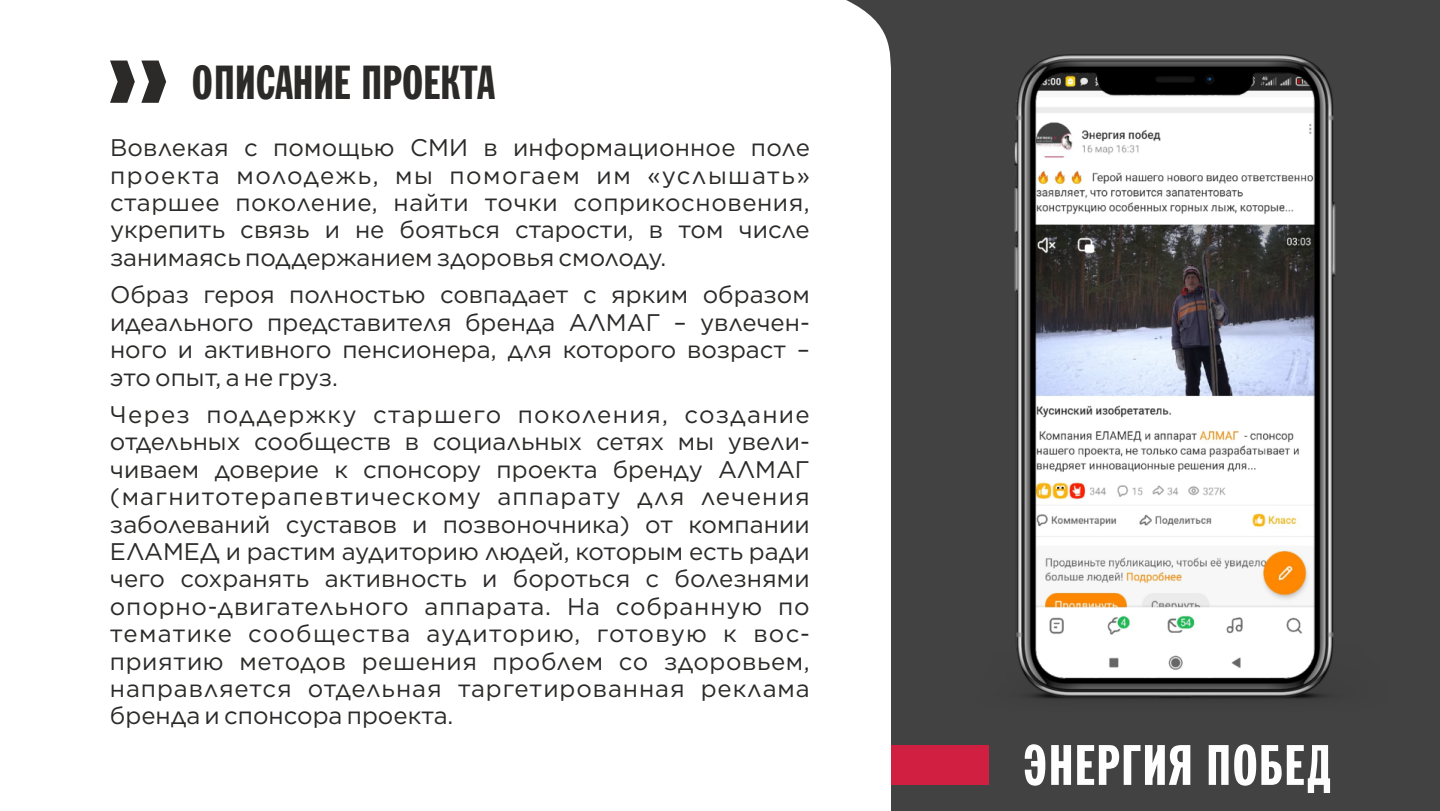
<style>
.page{position:relative;width:1440px;height:811px;background:#fff}
.page>*{position:absolute;margin:0;border:0;box-sizing:border-box;transform-origin:0 0}
.t1{font:59.7px "Franklin Extra Cond.Gothic CYR";letter-spacing:.025em;color:#fefefe}
.t2{font:50px "Franklin Extra Cond.Gothic CYR";color:#2b2a29}
.t3{font:24px/27.4px "Gotham";color:#2b2a29;text-align:justify}
</style>
<div class="page">
<svg style="left:846px;top:0;width:45px;height:68px"></svg>
<div style="left:891px;top:0;width:549px;height:810px;background:#434242"></div>
<div style="left:891px;top:744px;width:97px;height:40px;background:#d01f40"></div>
<svg style="left:110px;top:60px;width:25px;height:43px"></svg>
<svg style="left:141px;top:60px;width:25px;height:43px"></svg>
<img style="left:1014px;top:55px;width:322px;height:644px">
<h2 class="t2" style="left:192px;top:65px;width:304px">ОПИСАНИЕ ПРОЕКТА</h2>
<p class="t3" style="left:110px;top:135px;width:701px">Вовлекая с помощью СМИ в информационное поле проекта молодежь, мы помогаем им «услышать» старшее поколение, найти точки соприкосновения, укрепить связь и не бояться старости, в том числе занимаясь поддержанием здоровья смолоду.</p>
<p class="t3" style="left:110px;top:282px;width:701px">Образ героя полностью совпадает с ярким образом идеального представителя бренда АЛМАГ – увлечен&shy;ного и активного пенсионера, для которого возраст – это опыт, а не груз.</p>
<p class="t3" style="left:110px;top:402px;width:701px">Через поддержку старшего поколения, создание отдельных сообществ в социальных сетях мы увели&shy;чиваем доверие к спонсору проекта бренду АЛМАГ (магнитотерапевтическому аппарату для лечения заболеваний суставов и позвоночника) от компании ЕЛАМЕД и растим аудиторию людей, которым есть ради чего сохранять активность и бороться с болезнями опорно-двигательного аппарата. На собранную по тематике сообщества аудиторию, готовую к вос&shy;приятию методов решения проблем со здоровьем, направляется отдельная таргетированная реклама бренда и спонсора проекта.</p>
<h1 class="t1" style="left:1023px;top:743px;width:310px">ЭНЕРГИЯ ПОБЕД</h1>
</div>
